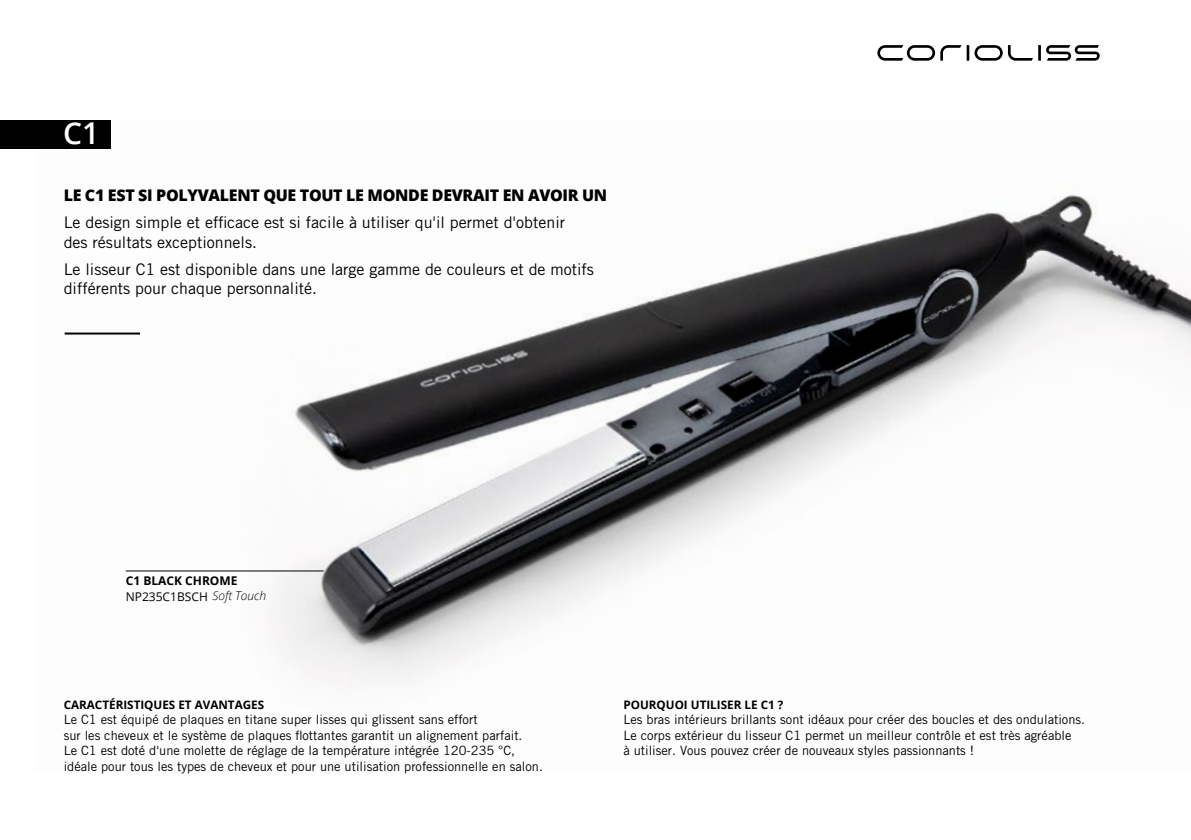
<style>
.page{position:relative;width:1191px;height:840px;background:#fff}
.page>*{position:absolute;margin:0;border:0;box-sizing:border-box;transform-origin:0 0}
.t1{font:600 30px "Open Sans";color:#fff}
.t2{font:16px/19.2px "Trade Gothic LT Std";color:#000}
.t3{font:800 16px "Open Sans";letter-spacing:-.02em;color:#000}
.t4{font:12.8px/15.4px "Trade Gothic LT Std";color:#000}
.t5{font:700 12px/15.6px "Open Sans";color:#000}
.t6{font:700 11.6px "Open Sans";color:#000}
.s1{font-weight:400}
.s2{font-weight:300;font-style:italic}
</style>
<div class="page">
<img style="left:35px;top:148px;width:1156px;height:538px">
<hr style="left:126px;top:570px;width:198px;height:1px;background:#000">
<hr style="left:65px;top:332px;width:75px;height:2px;background:#000">
<div style="left:0;top:120px;width:111px;height:28px;background:#000"></div>
<svg style="left:877px;top:45px;width:222px;height:16px"></svg>
<h1 class="t1" style="left:63px;top:112px;width:38px">C1</h1>
<p class="t3" style="left:64px;top:183px;width:545px">LE C1 EST SI POLYVALENT QUE TOUT LE MONDE DEVRAIT EN AVOIR UN</p>
<p class="t2" style="left:64px;top:213px;width:503px">Le design simple et efficace est si facile à utiliser qu'il permet d'obtenir des résultats exceptionnels.</p>
<p class="t2" style="left:64px;top:259px;width:532px">Le lisseur C1 est disponible dans une large gamme de couleurs et de motifs différents pour chaque personnalité.</p>
<p class="t5" style="left:126px;top:572px;width:142px">C1 BLACK CHROME<br><span class="s1">NP235C1BSCH</span> <span class="s2">Soft Touch</span></p>
<p class="t6" style="left:64px;top:696px;width:202px">CARACTÉRISTIQUES ET AVANTAGES</p>
<p class="t4" style="left:64px;top:711px;width:481px">Le C1 est équipé de plaques en titane super lisses qui glissent sans effort<br>sur les cheveux et le système de plaques flottantes garantit un alignement parfait.<br>Le C1 est doté d'une molette de réglage de la température intégrée 120-235 °C, idéale pour tous les types de cheveux et pour une utilisation professionnelle en salon.</p>
<p class="t6" style="left:623px;top:696px;width:161px">POURQUOI UTILISER LE C1 ?</p>
<p class="t4" style="left:623px;top:711px;width:463px">Les bras intérieurs brillants sont idéaux pour créer des boucles et des ondulations.<br>Le corps extérieur du lisseur C1 permet un meilleur contrôle et est très agréable<br>à utiliser. Vous pouvez créer de nouveaux styles passionnants !</p>
</div>
